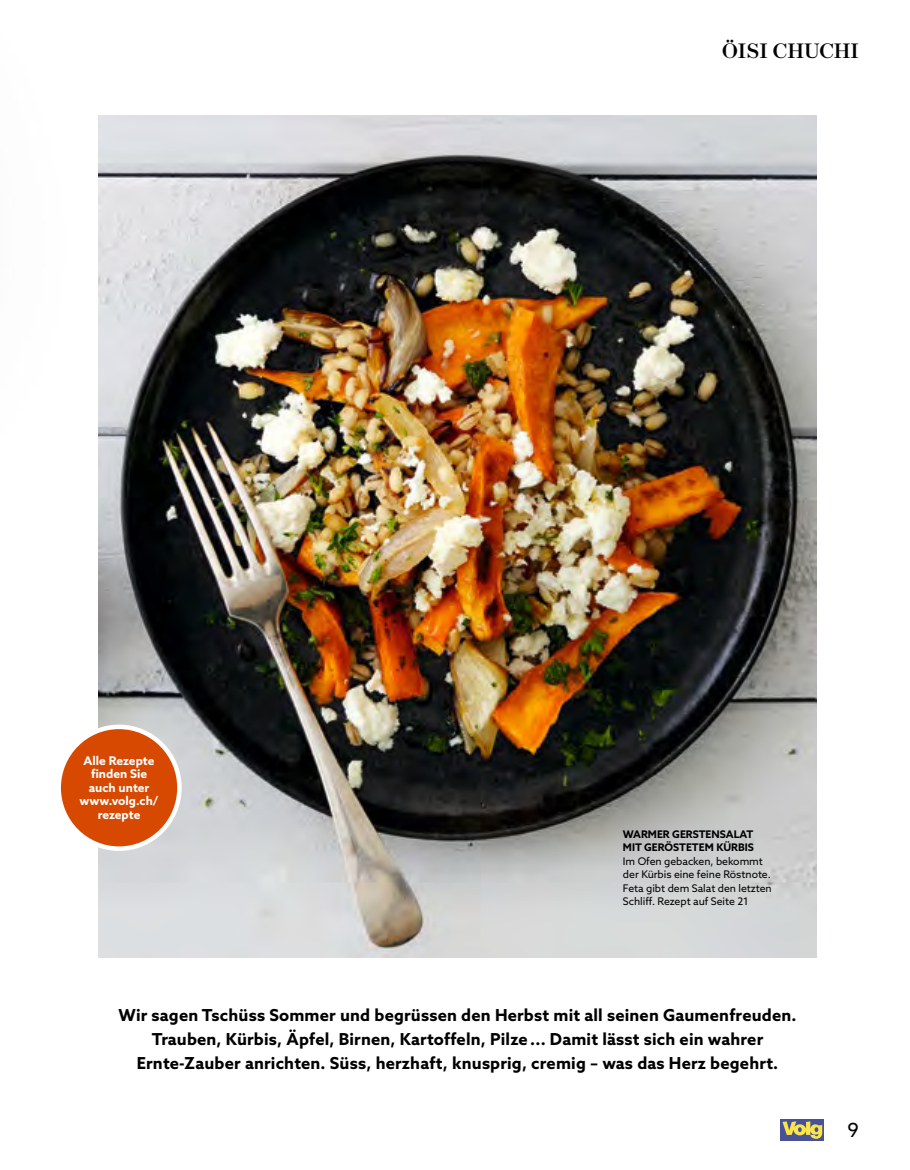
<style>
.page{position:relative;width:910px;height:1170px;background:#fff}
.page>*{position:absolute;margin:0;border:0;box-sizing:border-box;transform-origin:0 0}
.t1{font:600 21px "Escrow";color:#000}
.t2{font:19.5px "Azo Sans";color:#000}
._02c_Lead_zentriert{font:700 16.5px "Azo Sans";letter-spacing:.01em;color:#000}
.t3{font:700 12px/13.5px "Azo Sans";color:#fff;text-align:center}
._03c_Legende_links{font:10.5px/13.5px "Azo Sans";letter-spacing:-.005em;color:#000}
._03b_Legendentitel_v{font:700 10.5px/13.5px "Azo Sans";color:#000}
</style>
<div class="page">
<img style="left:99px;top:116px;width:717px;height:841px">
<div style="left:59px;top:726px;width:120px;height:122px;background:#d74900;border-radius:50%"></div>
<div style="left:56px;top:724px;width:126px;height:126px;border:4px solid #fff;border-radius:50%"></div>
<div style="left:781px;top:1118px;width:43px;height:22px;background:#475395"></div>
<svg style="left:782px;top:1121px;width:40px;height:17px"></svg>
<p class="t3" style="left:84px;top:753px;width:72px">Alle Rezepte finden Sie</p>
<p class="t3" style="left:89px;top:780px;width:62px">auch unter</p>
<p class="t3" style="left:80px;top:794px;width:80px">www.volg.ch/ rezepte</p>
<p class="t1" style="left:722px;top:38px;width:138px">ÖISI CHUCHI</p>
<p class="_03b_Legendentitel_v" style="left:623px;top:826px;width:132px">WARMER GERSTENSALAT<br>MIT GERÖSTETEM KÜRBIS</p>
<p class="_03c_Legende_links" style="left:623px;top:853px;width:150px">Im Ofen gebacken, bekommt der Kürbis eine feine Röstnote.<br>Feta gibt dem Salat den letzten<br>Schliff. Rezept auf Seite 21</p>
<p class="_02c_Lead_zentriert" style="left:118px;top:1004px;width:680px">Wir sagen Tschüss Sommer und begrüssen den Herbst mit all seinen Gaumenfreuden.</p>
<p class="_02c_Lead_zentriert" style="left:152px;top:1028px;width:613px">Trauben, Kürbis, Äpfel, Birnen, Kartoffeln, Pilze ... Damit lässt sich ein wahrer</p>
<p class="_02c_Lead_zentriert" style="left:137px;top:1052px;width:643px">Ernte-Zauber anrichten. Süss, herzhaft, knusprig, cremig – was das Herz begehrt.</p>
<p class="t2" style="left:847px;top:1116px;width:13px">9</p>
</div>
